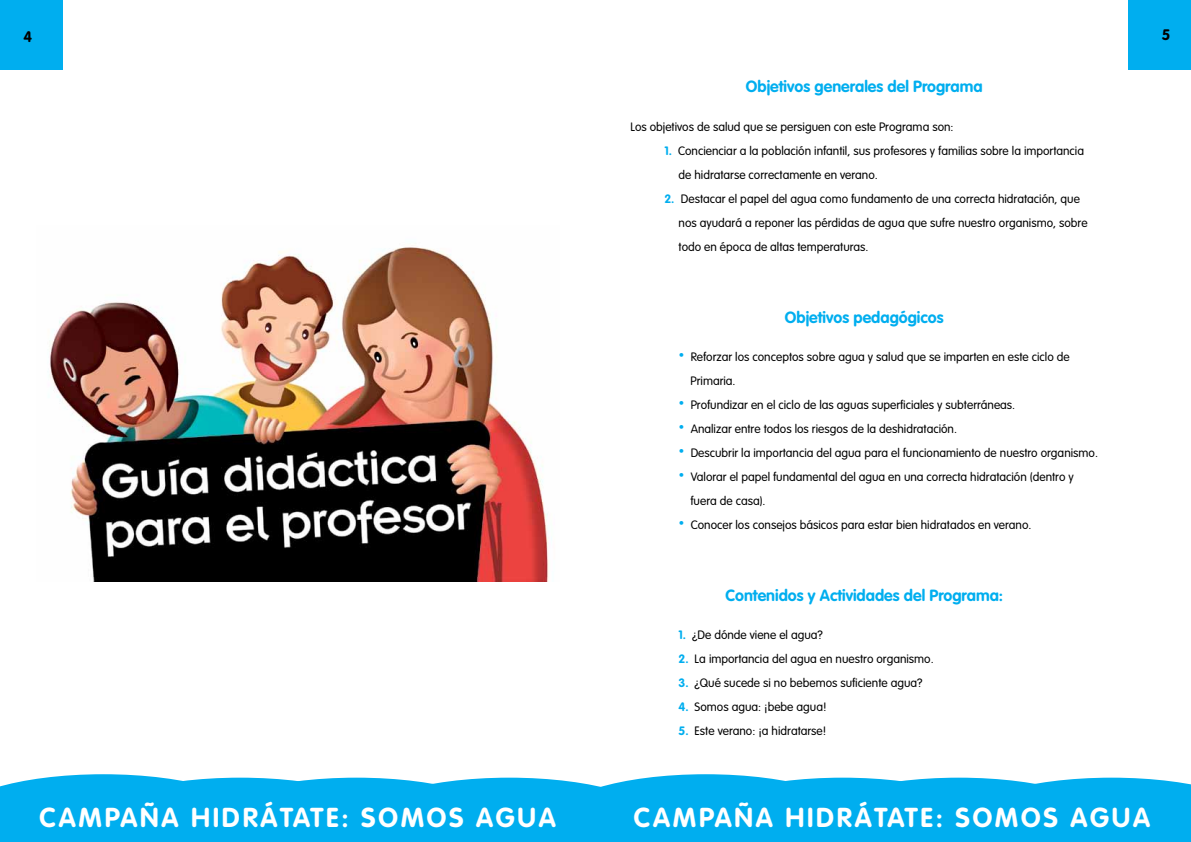
<style>
.page{position:relative;width:1191px;height:842px;background:#fff}
.page>*{position:absolute;margin:0;border:0;box-sizing:border-box;transform-origin:0 0}
.t1{font:700 27px "VAG Rounded";letter-spacing:.1em;color:#fff}
.t2{font:700 16px "VAG Rounded";color:#00aeef}
.t3{font:700 15px "VAG Rounded";color:#000}
.t4{font:300 12px/24px "VAG Rounded";color:#000}
.s1{font-weight:700;color:#00aeef}
.s2{font-weight:900;font-size:22px;color:#00aeef}
</style>
<div class="page">
<div style="left:0;top:0;width:62px;height:69px;background:#00aeef"></div>
<div style="left:1128px;top:0;width:63px;height:69px;background:#00aeef"></div>
<img style="left:49px;top:245px;width:503px;height:337px">
<svg style="left:0;top:774px;width:1191px;height:68px;background:#12b3f0"></svg>
<p class="t3" style="left:23px;top:28px;width:10px">4</p>
<h2 class="t2" style="left:746px;top:77px;width:238px">Objetivos generales del Programa</h2>
<p class="t4" style="left:630px;top:115px;width:325px">Los objetivos de salud que se persiguen con este Programa son:</p>
<p class="t4" style="left:678px;top:139px;width:407px;text-indent:-14px"><span class="s1">1.</span> Concienciar a la población infantil, sus profesores y familias sobre la importancia de hidratarse correctamente en verano.</p>
<p class="t4" style="left:678px;top:187px;width:410px;text-indent:-14px"><span class="s1">2.</span> Destacar el papel del agua como fundamento de una correcta hidratación, que nos ayudará a reponer las pérdidas de agua que sufre nuestro organismo, sobre todo en época de altas temperaturas.</p>
<h2 class="t2" style="left:785px;top:307px;width:160px">Objetivos pedagógicos</h2>
<p class="t4" style="left:678px;top:345px;width:393px"><span class="s2">·</span> Reforzar los conceptos sobre agua y salud que se imparten en este ciclo de</p>
<p class="t4" style="left:690px;top:369px;width:47px">Primaria.</p>
<p class="t4" style="left:678px;top:393px;width:338px"><span class="s2">·</span> Profundizar en el ciclo de las aguas superficiales y subterráneas.</p>
<p class="t4" style="left:678px;top:417px;width:280px"><span class="s2">·</span> Analizar entre todos los riesgos de la deshidratación.</p>
<p class="t4" style="left:678px;top:441px;width:421px"><span class="s2">·</span> Descubrir la importancia del agua para el funcionamiento de nuestro organismo.</p>
<p class="t4" style="left:678px;top:465px;width:397px"><span class="s2">·</span> Valorar el papel fundamental del agua en una correcta hidratación (dentro y</p>
<p class="t4" style="left:690px;top:489px;width:77px">fuera de casa).</p>
<p class="t4" style="left:678px;top:513px;width:354px"><span class="s2">·</span> Conocer los consejos básicos para estar bien hidratados en verano.</p>
<h2 class="t2" style="left:725px;top:586px;width:279px">Contenidos y Actividades del Programa:</h2>
<p class="t4" style="left:678px;top:624px;width:146px"><span class="s1">1.</span> ¿De dónde viene el agua?</p>
<p class="t4" style="left:678px;top:648px;width:257px"><span class="s1">2.</span> La importancia del agua en nuestro organismo.</p>
<p class="t4" style="left:678px;top:672px;width:245px"><span class="s1">3.</span> ¿Qué sucede si no bebemos suficiente agua?</p>
<p class="t4" style="left:678px;top:696px;width:149px"><span class="s1">4.</span> Somos agua: ¡bebe agua!</p>
<p class="t4" style="left:678px;top:720px;width:149px"><span class="s1">5.</span> Este verano: ¡a hidratarse!</p>
<p class="t3" style="left:1161px;top:26px;width:10px">5</p>
<h1 class="t1" style="left:40px;top:801px;width:518px">CAMPAÑA HIDRÁTATE: SOMOS AGUA</h1>
<h1 class="t1" style="left:634px;top:801px;width:518px">CAMPAÑA HIDRÁTATE: SOMOS AGUA</h1>
</div>
